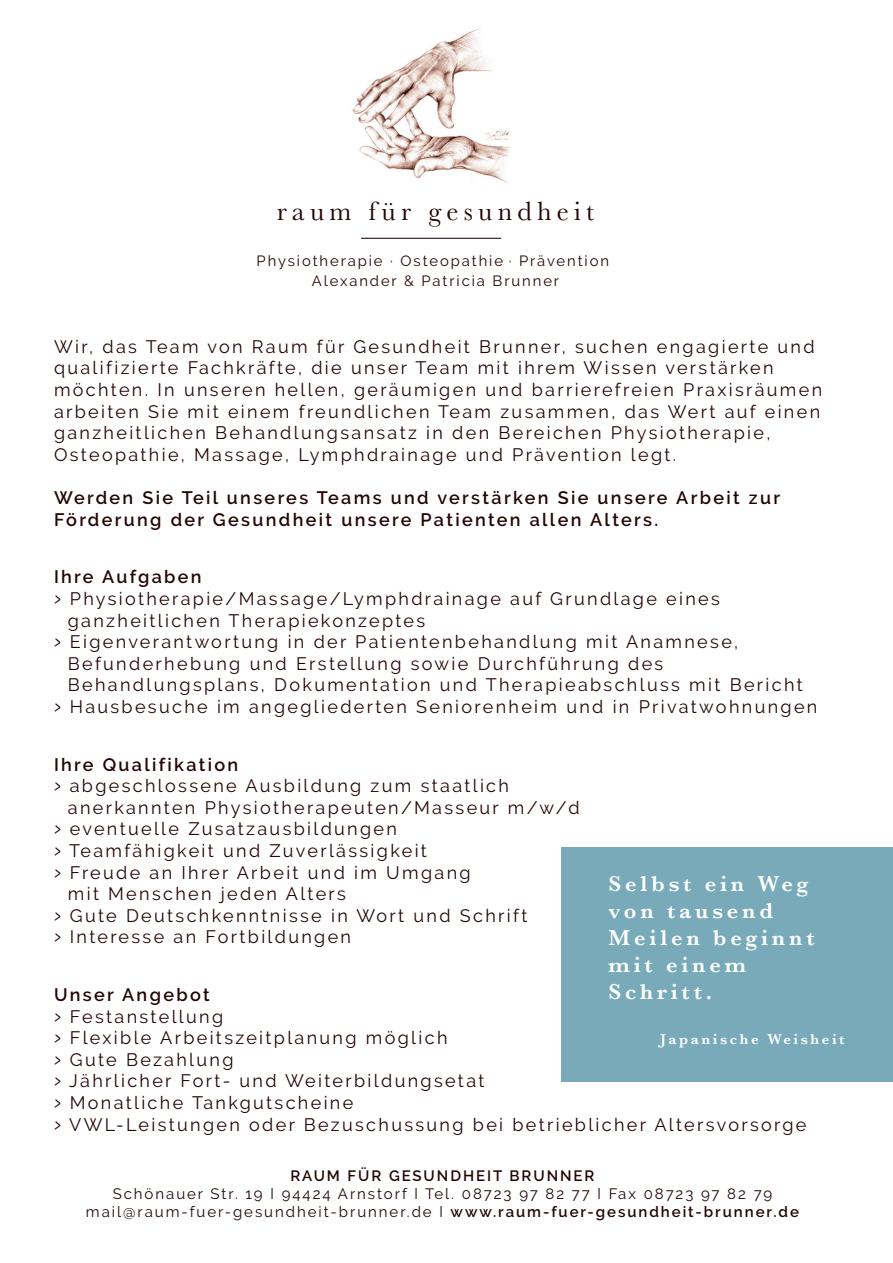
<style>
.page{position:relative;width:893px;height:1263px;background:#fff}
.page>*{position:absolute;margin:0;border:0;box-sizing:border-box;transform-origin:0 0}
.t1{font:27.45px "Baskerville";letter-spacing:.19em;color:#230604}
.t2{font:600 22.5px "Baskerville";letter-spacing:.17em;color:#fff}
.t3{font:18px/21.6px "Raleway";letter-spacing:.13em;color:#230604}
.t4{font:600 18px "Raleway";letter-spacing:.13em;color:#230604}
.t5{font:15px "Raleway";letter-spacing:.13em;color:#200705}
.t6{font:600 15px "Raleway";letter-spacing:.13em;color:#200705}
.t7{font:600 15px "Baskerville";letter-spacing:.17em;color:#fff}
.t8{font:14.85px "Raleway";letter-spacing:.13em;color:#230604}
.s1{font-family:"Oswald";font-weight:300;font-style:italic}
.s2{font-weight:600}
</style>
<div class="page">
<img style="left:352px;top:28px;width:157px;height:155px">
<hr style="left:361px;top:238px;width:140px;height:1px;background:#230604">
<div style="left:561px;top:847px;width:332px;height:234px;background:#78aab9"></div>
<p class="t1" style="left:277px;top:193px;width:319px">raum für gesundheit</p>
<p class="t8" style="left:257px;top:252px;width:354px">Physiotherapie · Osteopathie · Prävention</p>
<p class="t8" style="left:312px;top:272px;width:249px">Alexander &amp; Patricia Brunner</p>
<p class="t3" style="left:54px;top:336px;width:770px">Wir, das Team von Raum für Gesundheit Brunner, suchen engagierte und qualifizierte Fachkräfte, die unser Team mit ihrem Wissen verstärken möchten. In unseren hellen, geräumigen und barrierefreien Praxisräumen arbeiten Sie mit einem freundlichen Team zusammen, das Wert auf einen ganzheitlichen Behandlungsansatz in den Bereichen Physiotherapie,</p>
<p class="t3" style="left:54px;top:444px;width:624px">Osteopathie, Massage, Lymphdrainage und Prävention legt.</p>
<p class="t4" style="left:54px;top:487px;width:728px">Werden Sie Teil unseres Teams und verstärken Sie unsere Arbeit zur</p>
<p class="t4" style="left:54px;top:509px;width:606px">Förderung der Gesundheit unsere Patienten allen Alters.</p>
<p class="t4" style="left:54px;top:567px;width:149px">Ihre Aufgaben</p>
<p class="t3" style="left:54px;top:588px;width:667px"><span class="s1">&gt;</span> Physiotherapie/Massage/Lymphdrainage auf Grundlage eines</p>
<p class="t3" style="left:68px;top:609px;width:359px">ganzheitlichen Therapiekonzeptes</p>
<p class="t3" style="left:54px;top:631px;width:686px"><span class="s1">&gt;</span> Eigenverantwortung in der Patientenbehandlung mit Anamnese,</p>
<p class="t3" style="left:68px;top:652px;width:597px">Befunderhebung und Erstellung sowie Durchführung des</p>
<p class="t3" style="left:68px;top:674px;width:736px">Behandlungsplans, Dokumentation und Therapieabschluss mit Bericht</p>
<p class="t3" style="left:54px;top:696px;width:765px"><span class="s1">&gt;</span> Hausbesuche im angegliederten Seniorenheim und in Privatwohnungen</p>
<p class="t4" style="left:54px;top:754px;width:186px">Ihre Qualifikation</p>
<p class="t3" style="left:54px;top:775px;width:456px"><span class="s1">&gt;</span> abgeschlossene Ausbildung zum staatlich</p>
<p class="t3" style="left:68px;top:796px;width:513px">anerkannten Physiotherapeuten/Masseur m/w/d</p>
<p class="t3" style="left:54px;top:818px;width:344px"><span class="s1">&gt;</span> eventuelle Zusatzausbildungen</p>
<p class="t3" style="left:54px;top:840px;width:374px"><span class="s1">&gt;</span> Teamfähigkeit und Zuverlässigkeit</p>
<p class="t3" style="left:54px;top:861px;width:418px"><span class="s1">&gt;</span> Freude an Ihrer Arbeit und im Umgang</p>
<p class="t3" style="left:68px;top:883px;width:280px">mit Menschen jeden Alters</p>
<p class="t3" style="left:54px;top:904px;width:475px"><span class="s1">&gt;</span> Gute Deutschkenntnisse in Wort und Schrift</p>
<p class="t3" style="left:54px;top:926px;width:299px"><span class="s1">&gt;</span> Interesse an Fortbildungen</p>
<p class="t2" style="left:609px;top:868px;width:201px">Selbst ein Weg</p>
<p class="t2" style="left:609px;top:895px;width:166px">von tausend</p>
<p class="t2" style="left:609px;top:922px;width:207px">Meilen beginnt</p>
<p class="t2" style="left:609px;top:949px;width:139px">mit einem</p>
<p class="t2" style="left:609px;top:976px;width:105px">Schritt.</p>
<p class="t7" style="left:660px;top:1029px;width:186px">Japanische Weisheit</p>
<p class="t4" style="left:54px;top:984px;width:157px">Unser Angebot</p>
<p class="t3" style="left:54px;top:1005px;width:171px"><span class="s1">&gt;</span> Festanstellung</p>
<p class="t3" style="left:54px;top:1027px;width:395px"><span class="s1">&gt;</span> Flexible Arbeitszeitplanung möglich</p>
<p class="t3" style="left:54px;top:1048px;width:181px"><span class="s1">&gt;</span> Gute Bezahlung</p>
<p class="t3" style="left:54px;top:1070px;width:432px"><span class="s1">&gt;</span> Jährlicher Fort- und Weiterbildungsetat</p>
<p class="t3" style="left:54px;top:1092px;width:301px"><span class="s1">&gt;</span> Monatliche Tankgutscheine</p>
<p class="t3" style="left:54px;top:1113px;width:754px"><span class="s1">&gt;</span> VWL-Leistungen oder Bezuschussung bei betrieblicher Altersvorsorge</p>
<p class="t6" style="left:290px;top:1167px;width:306px">RAUM FÜR GESUNDHEIT BRUNNER</p>
<p class="t5" style="left:113px;top:1185px;width:661px">Schönauer Str. 19 l 94424 Arnstorf l Tel. 08723 97 82 77 l Fax 08723 97 82 79</p>
<p class="t5" style="left:86px;top:1203px;width:715px">mail@raum-fuer-gesundheit-brunner.de l <span class="s2">www.raum-fuer-gesundheit-brunner.de</span></p>
</div>
